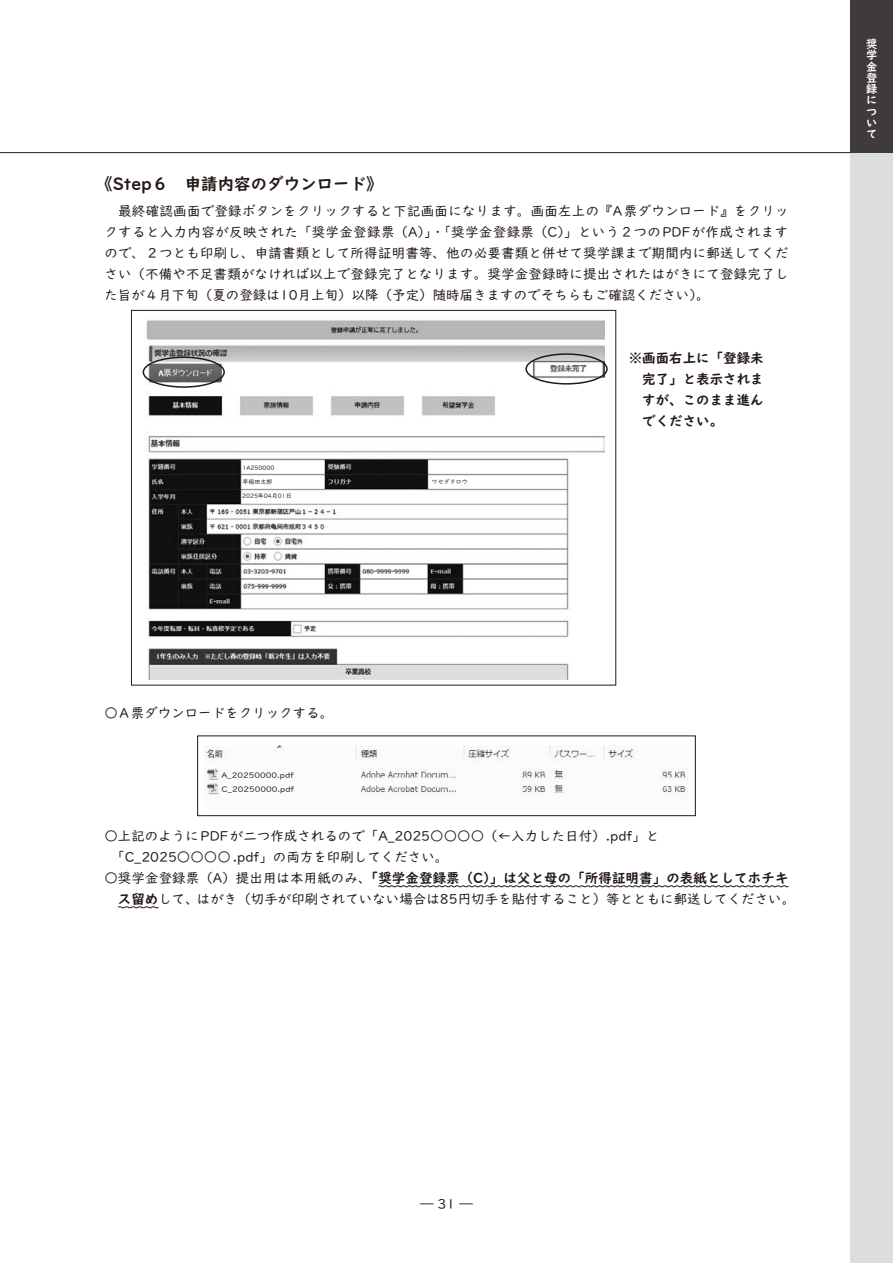
<style>
.page{position:relative;width:893px;height:1263px;background:#fff}
.page>*{position:absolute;margin:0;border:0;box-sizing:border-box;transform-origin:0 0}
.t1{font:700 16.5px "UD Digi Kyokasho Pro N";color:#231916}
.t2{font:13.5px/21px "UD Digi Kyokasho Pro N";color:#231916}
.t3{font:700 13.5px/21px "UD Digi Kyokasho Pro N";color:#231916;text-align:justify}
.t4{font:700 11.25px/11.2px "UD Digi Kyokasho Pro N";color:#fff;text-align:justify}
.t5{font:7.5px/14.1px "UD Digi Kyokasho Pro N";color:#231916;scale:1.14 1}
.t6{font:6px "UD Digi Kyokasho Pro N";color:#231916}
.s1{font-weight:700}
</style>
<div class="page">
<hr style="left:0;top:152px;width:851px;height:1px;background:#231916">
<svg style="left:378px;top:885px;width:411px;height:2px"></svg>
<svg style="left:117px;top:906px;width:42px;height:2px"></svg>
<div style="left:197px;top:736px;width:499px;height:80px;border:1px solid #231916"></div>
<img style="left:205px;top:745px;width:483px;height:52px">
<img style="left:145px;top:320px;width:460px;height:359px">
<div style="left:242px;top:465px;width:44px;height:6px;background:#fff"></div>
<div style="left:242px;top:478px;width:44px;height:7px;background:#fff"></div>
<div style="left:432px;top:478px;width:54px;height:7px;background:#fff"></div>
<div style="left:525px;top:353px;width:83px;height:32px;border:2px solid #231916;border-radius:50%"></div>
<div style="left:143px;top:356px;width:82px;height:32px;border:2px solid #231916;border-radius:50%"></div>
<div style="left:242px;top:493px;width:60px;height:6px;background:#fff"></div>
<div style="left:850px;top:0;width:43px;height:153px;background:#3f3b3a"></div>
<div style="left:850px;top:153px;width:43px;height:1110px;background:#dcdddd"></div>
<p class="t1" style="left:96px;top:170px;width:288px">《Step６　申請内容のダウンロード》</p>
<p class="t2" style="left:104px;top:200px;width:686px;text-align:justify">　最終確認画面で登録ボタンをクリックすると下記画面になります。画面左上の『A票ダウンロード』をクリックすると入力内容が反映された「奨学金登録票（A）」・「奨学金登録票（C）」という２つのPDFが作成されますので、２つとも印刷し、申請書類として所得証明書等、他の必要書類と併せて奨学課まで期間内に郵送してください（不備や不足書類がなければ以上で登録完了となります。奨学金登録時に提出されたはがきにて登録完了した旨が４月下旬（夏の登録は10月上旬）以降（予定）随時届きますのでそちらもご確認ください）。</p>
<p class="t6" style="left:242px;top:463px;width:33px">1A250000</p>
<p class="t6" style="left:242px;top:476px;width:31px">早稲田太郎</p>
<p class="t6" style="left:432px;top:476px;width:37px">ワセダタロウ</p>
<p class="t6" style="left:242px;top:491px;width:51px">2025年04月01日</p>
<p class="t3" style="left:642px;top:347px;width:123px;text-indent:-14px">※画面右上に「登録未完了」と表示されますが、このまま進んでください。</p>
<p class="t4" style="left:866px;top:38px;width:13px">奨学金登録について</p>
<p class="t2" style="left:104px;top:702px;width:230px">○A票ダウンロードをクリックする。</p>
<p class="t5" style="left:222px;top:767px;width:65px">A_20250000.pdf<br>C_20250000.pdf</p>
<p class="t2" style="left:104px;top:824px;width:556px">○上記のようにPDFが二つ作成されるので「A_2025○○○○（←入力した日付）.pdf」と　「C_2025○○○○.pdf」の両方を印刷してください。</p>
<p class="t2" style="left:118px;top:866px;width:679px;text-indent:-14px">○奨学金登録票（A）提出用は本用紙のみ、<span class="s1">「奨学金登録票（C）」は父と母の「所得証明書」の表紙としてホチキス留め</span>して、はがき（切手が印刷されていない場合は85円切手を貼付すること）等とともに郵送してください。</p>
<p class="t2" style="left:420px;top:1193px;width:54px">―31―</p>
</div>
